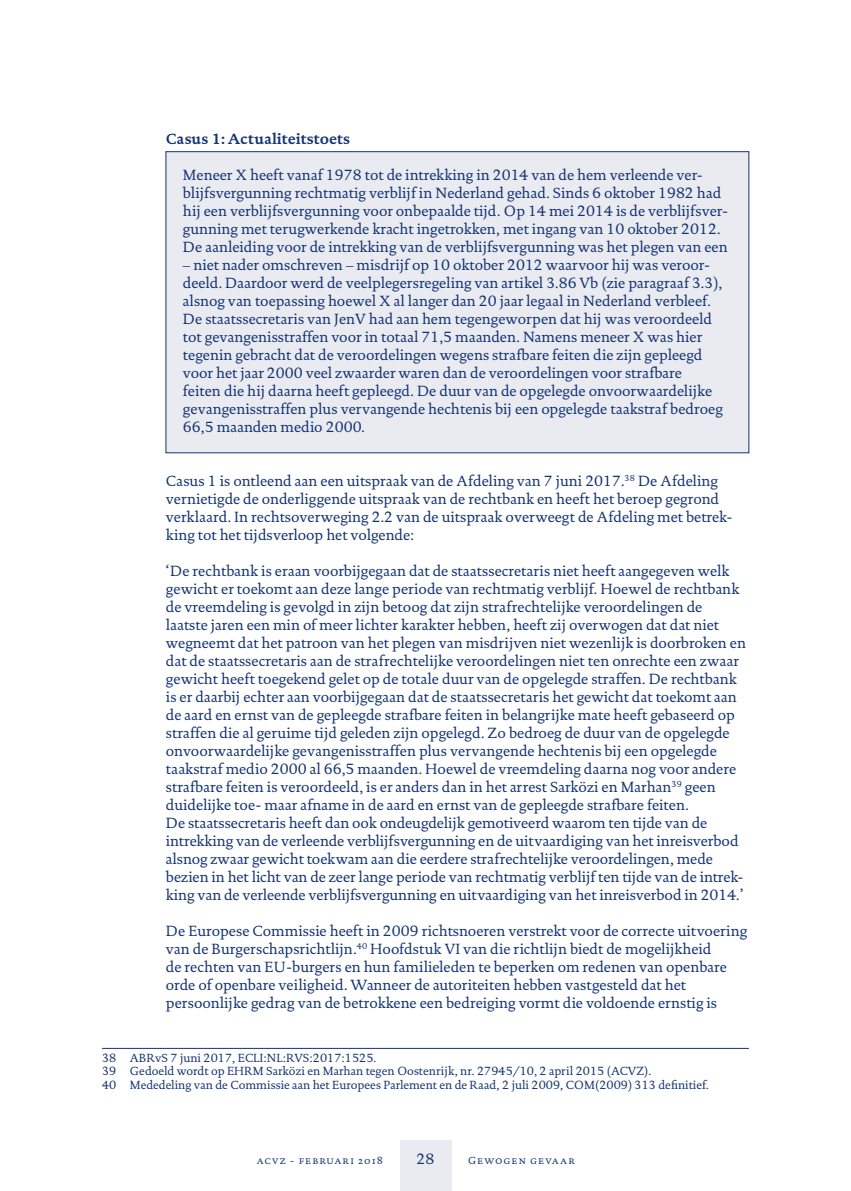
<style>
.page{position:relative;width:851px;height:1191px;background:#fff}
.page>*{position:absolute;margin:0;border:0;box-sizing:border-box;transform-origin:0 0}
.Body_tekst{font:15px/18px "DTL Documenta T";color:#143372}
.Kadertekst{font:15px/18px "DTL Documenta T";color:#143372}
._04_Kop_Alinea_bold{font:700 15px "DTL Documenta T";color:#143372}
.Voetnoten{font:12px "DTL Documenta T";color:#143372}
.t1{font:10.5px "DTL Documenta T Caps";letter-spacing:.105em;color:#143372}
</style>
<div class="page">
<div style="left:165px;top:151px;width:584px;height:302px;background:#e9ebf1;border:1px solid #143372"></div>
<hr style="left:102px;top:1048px;width:646px;height:1px;background:#143372">
<div style="left:400px;top:1140px;width:51px;height:51px;background:#e9ebf1"></div>
<p class="_04_Kop_Alinea_bold" style="left:166px;top:130px;width:186px">Casus 1: Actualiteitstoets</p>
<p class="Kadertekst" style="left:183px;top:166px;width:546px">Meneer X heeft vanaf 1978 tot de intrekking in 2014 van de hem verleende ver&shy;blijfsvergunning rechtmatig verblijf in Nederland gehad. Sinds 6 oktober 1982 had hij een verblijfsvergunning voor onbepaalde tijd. Op 14 mei 2014 is de verblijfsver&shy;gunning met terugwerkende kracht ingetrokken, met ingang van 10 oktober 2012.<br>De aanleiding voor de intrekking van de verblijfsvergunning was het plegen van een</p>
<p class="Kadertekst" style="left:183px;top:256px;width:541px">– niet nader omschreven – misdrijf op 10 oktober 2012 waarvoor hij was veroor&shy;deeld. Daardoor werd de veelplegersregeling van artikel 3.86 Vb (zie paragraaf 3.3), alsnog van toepassing hoewel X al langer dan 20 jaar legaal in Nederland verbleef.<br>De staatssecretaris van JenV had aan hem tegengeworpen dat hij was veroordeeld tot gevangenisstraffen voor in totaal 71,5 maanden. Namens meneer X was hier tegenin gebracht dat de veroordelingen wegens strafbare feiten die zijn gepleegd voor het jaar 2000 veel zwaarder waren dan de veroordelingen voor strafbare feiten die hij daarna heeft gepleegd. De duur van de opgelegde onvoorwaardelijke gevangenisstraffen plus vervangende hechtenis bij een opgelegde taakstraf bedroeg 66,5 maanden medio 2000.</p>
<p class="Body_tekst" style="left:166px;top:472px;width:568px">Casus 1 is ontleend aan een uitspraak van de Afdeling van 7 juni 2017.<sup>38</sup> De Afdeling vernietigde de onderliggende uitspraak van de rechtbank en heeft het beroep gegrond verklaard. In rechtsoverweging 2.2 van de uitspraak overweegt de Afdeling met betrek&shy;king tot het tijdsverloop het volgende:</p>
<p class="Body_tekst" style="left:166px;top:562px;width:581px">‘De rechtbank is eraan voorbijgegaan dat de staatssecretaris niet heeft aangegeven welk gewicht er toekomt aan deze lange periode van rechtmatig verblijf. Hoewel de rechtbank de vreemdeling is gevolgd in zijn betoog dat zijn strafrechtelijke veroordelingen de laatste jaren een min of meer lichter karakter hebben, heeft zij overwogen dat dat niet wegneemt dat het patroon van het plegen van misdrijven niet wezenlijk is doorbroken en dat de staatssecretaris aan de strafrechtelijke veroordelingen niet ten onrechte een zwaar gewicht heeft toegekend gelet op de totale duur van de opgelegde straffen. De rechtbank is er daarbij echter aan voorbijgegaan dat de staatssecretaris het gewicht dat toekomt aan de aard en ernst van de gepleegde strafbare feiten in belangrijke mate heeft gebaseerd op straffen die al geruime tijd geleden zijn opgelegd. Zo bedroeg de duur van de opgelegde onvoorwaardelijke gevangenisstraffen plus vervangende hechtenis bij een opgelegde taakstraf medio 2000 al 66,5 maanden. Hoewel de vreemdeling daarna nog voor andere strafbare feiten is veroordeeld, is er anders dan in het arrest Sarközi en Marhan<sup>39</sup> geen duidelijke toe- maar afname in de aard en ernst van de gepleegde strafbare feiten.</p>
<p class="Body_tekst" style="left:166px;top:814px;width:579px">De staatssecretaris heeft dan ook ondeugdelijk gemotiveerd waarom ten tijde van de intrekking van de verleende verblijfsvergunning en de uitvaardiging van het inreisverbod alsnog zwaar gewicht toekwam aan die eerdere strafrechtelijke veroordelingen, mede bezien in het licht van de zeer lange periode van rechtmatig verblijf ten tijde van de intrek&shy;king van de verleende verblijfsvergunning en uitvaardiging van het inreisverbod in 2014.’</p>
<p class="Body_tekst" style="left:166px;top:922px;width:582px">De Europese Commissie heeft in 2009 richtsnoeren verstrekt voor de correcte uitvoering van de Burgerschapsrichtlijn.<sup>40</sup> Hoofdstuk VI van die richtlijn biedt de mogelijkheid<br>de rechten van EU-burgers en hun familieleden te beperken om redenen van openbare orde of openbare veiligheid. Wanneer de autoriteiten hebben vastgesteld dat het persoonlijke gedrag van de betrokkene een bedreiging vormt die voldoende ernstig is</p>
<p class="Voetnoten" style="left:102px;top:1050px;width:276px">38 ABRvS 7 juni 2017, ECLI:NL:RVS:2017:1525.</p>
<p class="Voetnoten" style="left:102px;top:1064px;width:550px">39 Gedoeld wordt op EHRM Sarközi en Marhan tegen Oostenrijk, nr. 27945/10, 2 april 2015 (ACVZ).</p>
<p class="Voetnoten" style="left:102px;top:1077px;width:608px">40 Mededeling van de Commissie aan het Europees Parlement en de Raad, 2 juli 2009, COM(2009) 313 definitief.</p>
<p class="t1" style="left:257px;top:1154px;width:127px">acvz - februari 2018</p>
<p class="Body_tekst" style="left:416px;top:1150px;width:19px">28</p>
<p class="t1" style="left:468px;top:1154px;width:108px">Gewogen gevaar</p>
</div>
